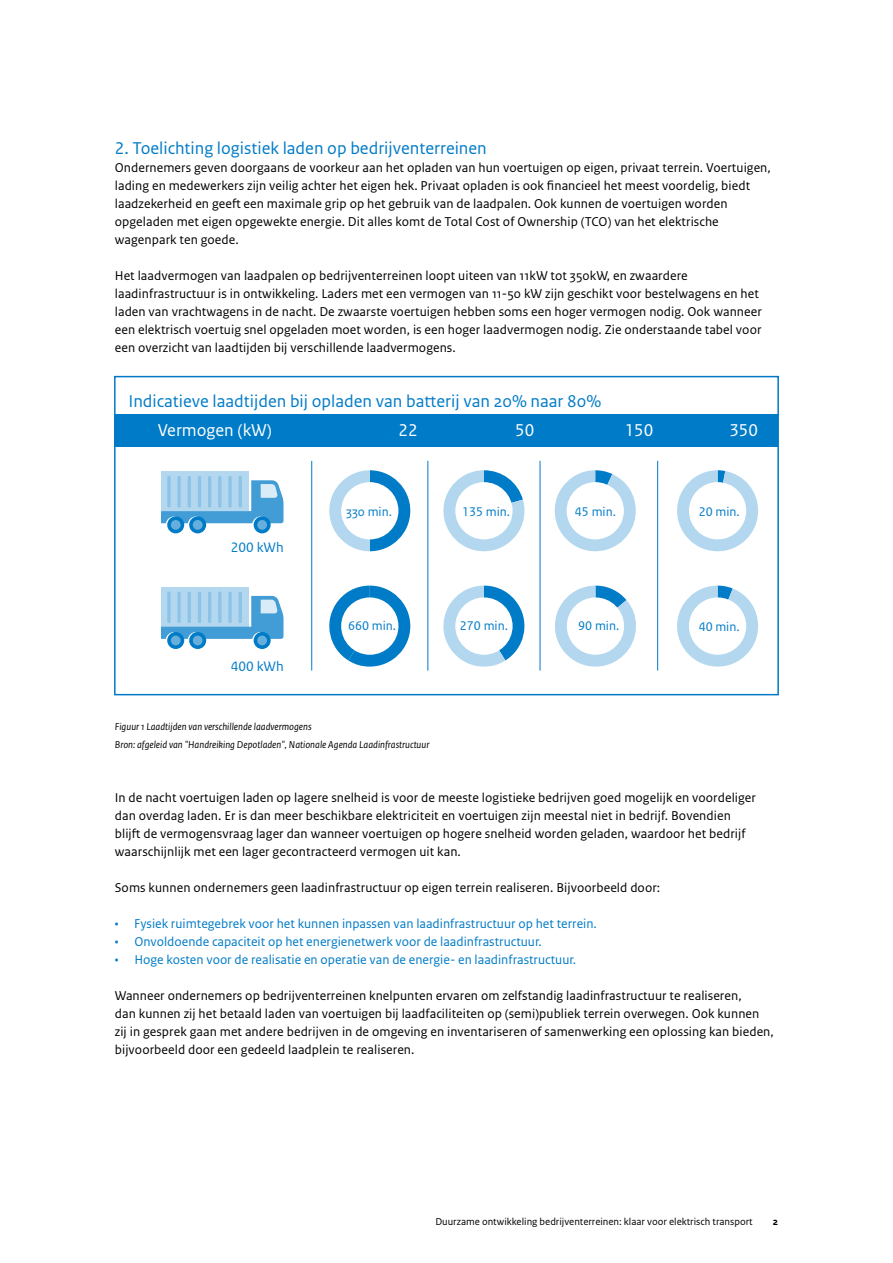
<style>
.page{position:relative;width:893px;height:1263px;background:#fff}
.page>*{position:absolute;margin:0;border:0;box-sizing:border-box;transform-origin:0 0}
.t1{font:18px "Rijksoverheid Sans Text";color:#007bc7}
.t2{font:18px "Rijksoverheid Sans Text";color:#fff}
.t3{font:14.4px "Rijksoverheid Sans Text";color:#007bc7}
.t4{font:13.5px/18px "Rijksoverheid Sans Text";letter-spacing:.005em;color:#000}
.t5{font:13.5px "Rijksoverheid Sans Text";color:#007bc7}
.t6{font:13.2px "Rijksoverheid Sans Text";color:#007bc7}
.t7{font:italic 10.5px/18px "Rijksoverheid Sans Text";color:#000}
.t8{font:10.5px "Rijksoverheid Sans Text";color:#000}
.t9{font:700 10.5px "Rijksoverheid Sans Text";color:#000}
</style>
<div class="page">
<div style="left:161px;top:471px;width:88px;height:40px;background:#b2d7ee"></div>
<svg style="left:161px;top:480px;width:122px;height:43px"></svg>
<hr style="left:239px;top:476px;width:3px;height:31px;background:#8cc3e6">
<hr style="left:228px;top:476px;width:4px;height:31px;background:#94c7e7">
<hr style="left:218px;top:476px;width:3px;height:31px;background:#8cc3e6">
<hr style="left:208px;top:476px;width:3px;height:31px;background:#8cc3e6">
<hr style="left:198px;top:476px;width:3px;height:31px;background:#8cc3e6">
<hr style="left:188px;top:476px;width:3px;height:31px;background:#8cc3e6">
<hr style="left:177px;top:476px;width:4px;height:31px;background:#93c6e7">
<hr style="left:167px;top:476px;width:4px;height:31px;background:#93c6e7">
<div style="left:254px;top:516px;width:17px;height:17px;background:#007bc7;border-radius:50%"></div>
<div style="left:257px;top:520px;width:10px;height:10px;background:#66afdd;border-radius:50%"></div>
<div style="left:189px;top:516px;width:17px;height:17px;background:#007bc7;border-radius:50%"></div>
<div style="left:193px;top:520px;width:10px;height:10px;background:#66afdd;border-radius:50%"></div>
<div style="left:167px;top:516px;width:17px;height:17px;background:#007bc7;border-radius:50%"></div>
<div style="left:171px;top:520px;width:10px;height:10px;background:#66afdd;border-radius:50%"></div>
<div style="left:161px;top:587px;width:88px;height:40px;background:#b2d7ee"></div>
<svg style="left:161px;top:596px;width:122px;height:43px"></svg>
<hr style="left:239px;top:592px;width:3px;height:31px;background:#8cc3e6">
<hr style="left:228px;top:592px;width:4px;height:31px;background:#92c6e7">
<hr style="left:218px;top:592px;width:3px;height:31px;background:#8cc3e6">
<hr style="left:208px;top:592px;width:3px;height:31px;background:#8cc3e6">
<hr style="left:198px;top:592px;width:3px;height:31px;background:#8cc3e6">
<hr style="left:188px;top:592px;width:3px;height:31px;background:#8cc3e6">
<hr style="left:177px;top:592px;width:4px;height:31px;background:#8cc3e6">
<hr style="left:167px;top:592px;width:4px;height:31px;background:#8cc3e6">
<svg style="left:254px;top:632px;width:17px;height:17px"></svg>
<div style="left:257px;top:636px;width:10px;height:9px;background:#66afdd;border-radius:50%"></div>
<svg style="left:189px;top:632px;width:17px;height:17px"></svg>
<div style="left:193px;top:636px;width:10px;height:9px;background:#66afdd;border-radius:50%"></div>
<svg style="left:167px;top:632px;width:17px;height:17px"></svg>
<div style="left:171px;top:636px;width:10px;height:9px;background:#66afdd;border-radius:50%"></div>
<div style="left:115px;top:414px;width:663px;height:33px;background:#007bc7"></div>
<hr style="left:311px;top:461px;width:1px;height:210px;background:#007bc7">
<hr style="left:540px;top:461px;width:1px;height:210px;background:#007bc7">
<hr style="left:657px;top:461px;width:1px;height:210px;background:#007bc7">
<hr style="left:428px;top:461px;width:1px;height:210px;background:#007bc7">
<svg style="left:443px;top:586px;width:82px;height:81px"></svg>
<svg style="left:555px;top:586px;width:81px;height:81px"></svg>
<svg style="left:677px;top:586px;width:81px;height:81px"></svg>
<svg style="left:443px;top:470px;width:81px;height:81px"></svg>
<svg style="left:555px;top:470px;width:81px;height:81px"></svg>
<svg style="left:677px;top:470px;width:81px;height:81px"></svg>
<svg style="left:329px;top:470px;width:81px;height:81px"></svg>
<svg style="left:329px;top:586px;width:81px;height:81px"></svg>
<div style="left:567px;top:482px;width:57px;height:57px;background:#fff;border-radius:50%"></div>
<div style="left:689px;top:482px;width:57px;height:57px;background:#fff;border-radius:50%"></div>
<div style="left:455px;top:482px;width:58px;height:57px;background:#fff;border-radius:50%"></div>
<div style="left:341px;top:482px;width:57px;height:57px;background:#fff;border-radius:50%"></div>
<div style="left:567px;top:597px;width:57px;height:58px;background:#fff;border-radius:50%"></div>
<div style="left:689px;top:597px;width:57px;height:58px;background:#fff;border-radius:50%"></div>
<div style="left:455px;top:597px;width:58px;height:58px;background:#fff;border-radius:50%"></div>
<div style="left:341px;top:597px;width:57px;height:58px;background:#fff;border-radius:50%"></div>
<div style="left:114px;top:376px;width:665px;height:319px;border:2px solid #007ac7"></div>
<h1 class="t1" style="left:115px;top:138px;width:373px">2. Toelichting logistiek laden op bedrijventerreinen</h1>
<p class="t4" style="left:115px;top:159px;width:658px">Ondernemers geven doorgaans de voorkeur aan het opladen van hun voertuigen op eigen, privaat terrein. Voertuigen, lading en medewerkers zijn veilig achter het eigen hek. Privaat opladen is ook financieel het meest voordelig, biedt laadzekerheid en geeft een maximale grip op het gebruik van de laadpalen. Ook kunnen de voertuigen worden opgeladen met eigen opgewekte energie. Dit alles komt de Total Cost of Ownership (TCO) van het elektrische wagenpark ten goede.</p>
<p class="t4" style="left:115px;top:267px;width:649px">Het laadvermogen van laadpalen op bedrijventerreinen loopt uiteen van 11kW tot 350kW, en zwaardere laadinfrastructuur is in ontwikkeling. Laders met een vermogen van 11-50 kW zijn geschikt voor bestelwagens en het laden van vrachtwagens in de nacht. De zwaarste voertuigen hebben soms een hoger vermogen nodig. Ook wanneer een elektrisch voertuig snel opgeladen moet worden, is een hoger laadvermogen nodig. Zie onderstaande tabel voor een overzicht van laadtijden bij verschillende laadvermogens.</p>
<h1 class="t1" style="left:128px;top:391px;width:474px">Indicatieve laadtijden bij opladen van batterij van 20% naar 80%</h1>
<h1 class="t2" style="left:158px;top:420px;width:116px">Vermogen (kW)</h1>
<h1 class="t2" style="left:398px;top:420px;width:21px">22</h1>
<h1 class="t2" style="left:515px;top:420px;width:21px">50</h1>
<h1 class="t2" style="left:625px;top:420px;width:30px">150</h1>
<h1 class="t2" style="left:729px;top:420px;width:30px">350</h1>
<p class="t3" style="left:231px;top:539px;width:55px">200 kWh</p>
<p class="t3" style="left:231px;top:658px;width:55px">400 kWh</p>
<p class="t6" style="left:346px;top:504px;width:47px">330 min.</p>
<p class="t6" style="left:462px;top:504px;width:50px">135 min.</p>
<p class="t6" style="left:575px;top:504px;width:43px">45 min.</p>
<p class="t6" style="left:699px;top:504px;width:43px">20 min.</p>
<p class="t6" style="left:348px;top:618px;width:50px">660 min.</p>
<p class="t6" style="left:460px;top:618px;width:50px">270 min.</p>
<p class="t6" style="left:578px;top:618px;width:43px">90 min.</p>
<p class="t6" style="left:699px;top:619px;width:43px">40 min.</p>
<p class="t7" style="left:115px;top:718px;width:316px">Figuur 1 Laadtijden van verschillende laadvermogens<br>Bron: afgeleid van "Handreiking Depotladen", Nationale Agenda Laadinfrastructuur</p>
<p class="t4" style="left:115px;top:789px;width:643px">In de nacht voertuigen laden op lagere snelheid is voor de meeste logistieke bedrijven goed mogelijk en voordeliger dan overdag laden. Er is dan meer beschikbare elektriciteit en voertuigen zijn meestal niet in bedrijf. Bovendien blijft de vermogensvraag lager dan wanneer voertuigen op hogere snelheid worden geladen, waardoor het bedrijf waarschijnlijk met een lager gecontracteerd vermogen uit kan.</p>
<p class="t4" style="left:115px;top:879px;width:547px">Soms kunnen ondernemers geen laadinfrastructuur op eigen terrein realiseren. Bijvoorbeeld door:</p>
<p class="t5" style="left:115px;top:916px;width:484px">• Fysiek ruimtegebrek voor het kunnen inpassen van laadinfrastructuur op het terrein.</p>
<p class="t5" style="left:115px;top:934px;width:429px">• Onvoldoende capaciteit op het energienetwerk voor de laadinfrastructuur.</p>
<p class="t5" style="left:115px;top:952px;width:463px">• Hoge kosten voor de realisatie en operatie van de energie- en laadinfrastructuur.</p>
<p class="t4" style="left:115px;top:987px;width:660px">Wanneer ondernemers op bedrijventerreinen knelpunten ervaren om zelfstandig laadinfrastructuur te realiseren,<br>dan kunnen zij het betaald laden van voertuigen bij laadfaciliteiten op (semi)publiek terrein overwegen. Ook kunnen zij in gesprek gaan met andere bedrijven in de omgeving en inventariseren of samenwerking een oplossing kan bieden, bijvoorbeeld door een gedeeld laadplein te realiseren.</p>
<p class="t8" style="left:435px;top:1215px;width:319px">Duurzame ontwikkeling bedrijventerreinen: klaar voor elektrisch transport</p>
<p class="t9" style="left:773px;top:1215px;width:7px">2</p>
</div>
